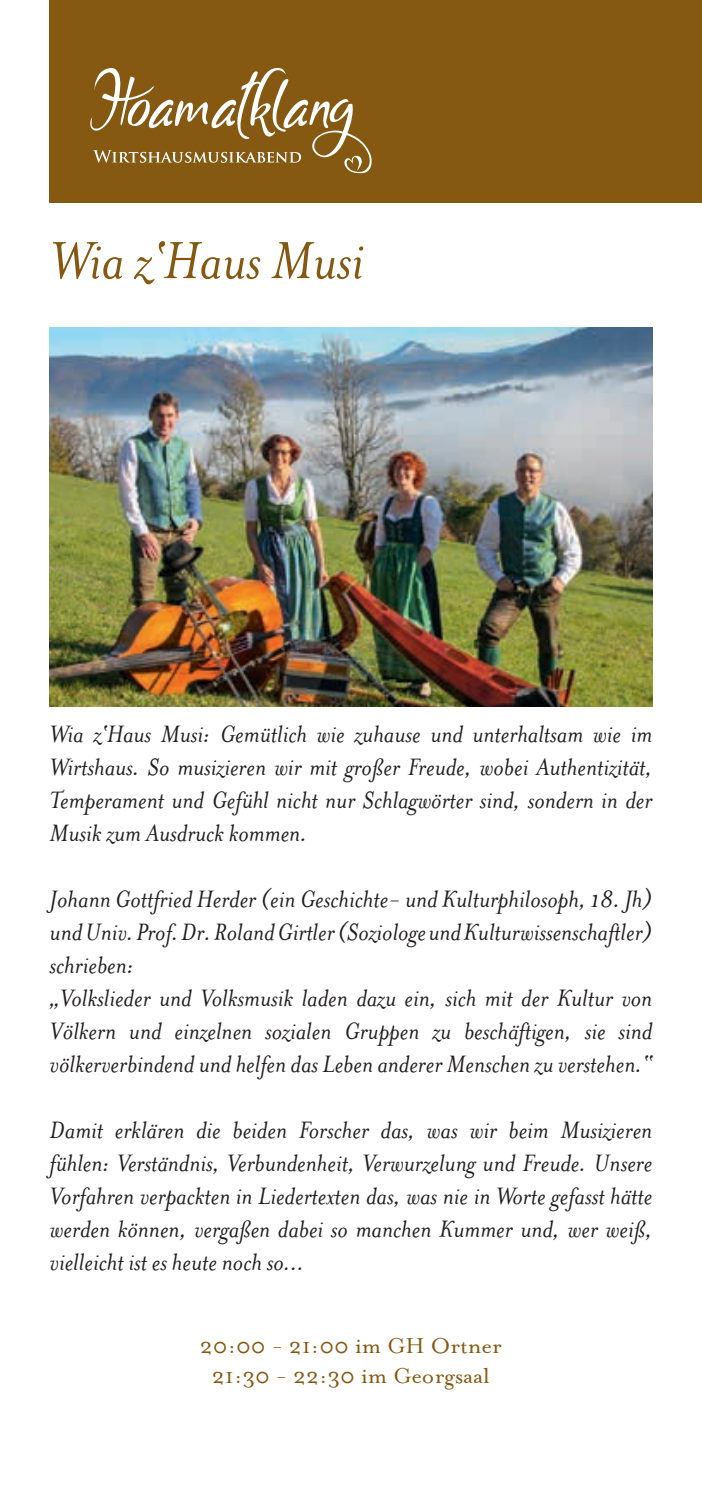
<style>
.page{position:relative;width:702px;height:1489px;background:#fff}
.page>*{position:absolute;margin:0;border:0;box-sizing:border-box;transform-origin:0 0}
.t1{font:italic 60px "Mrs Eaves";color:#855911}
.t2{font:italic 27.5px/33px "Mrs Eaves";color:#231f20;text-align:justify}
.t3{font:25px/30px "Mrs Eaves Roman";color:#855911;text-align:center}
</style>
<div class="page">
<img style="left:50px;top:327px;width:602px;height:380px">
<div style="left:50px;top:0;width:652px;height:202px;background:#855911"></div>
<svg style="left:90px;top:68px;width:282px;height:105px"></svg>
<h1 class="t1" style="left:50px;top:228px;width:315px">Wia z‘Haus Musi</h1>
<p class="t2" style="left:50px;top:717px;width:604px">Wia z‘Haus Musi: Gemütlich wie zuhause und unterhaltsam wie im Wirtshaus. So musizieren wir mit großer Freude, wobei Authentizität, Temperament und Gefühl nicht nur Schlagwörter sind, sondern in der Musik zum Ausdruck kommen.</p>
<p class="t2" style="left:50px;top:882px;width:604px;text-align:left">Johann Gottfried Herder (ein Geschichte- und Kulturphilosoph, 18. Jh) und Univ. Prof. Dr. Roland Girtler (Soziologe und Kulturwissenschaftler) schrieben:<br>„Volkslieder und Volksmusik laden dazu ein, sich mit der Kultur von Völkern und einzelnen sozialen Gruppen zu beschäftigen, sie sind völkerverbindend und helfen das Leben anderer Menschen zu verstehen.“</p>
<p class="t2" style="left:50px;top:1113px;width:604px">Damit erklären die beiden Forscher das, was wir beim Musizieren fühlen: Verständnis, Verbundenheit, Verwurzelung und Freude. Unsere Vorfahren verpackten in Liedertexten das, was nie in Worte gefasst hätte werden können, vergaßen dabei so manchen Kummer und, wer weiß, vielleicht ist es heute noch so...</p>
<p class="t3" style="left:200px;top:1330px;width:303px">20:00 - 21:00 im GH Ortner<br>21:30 - 22:30 im Georgsaal</p>
</div>
